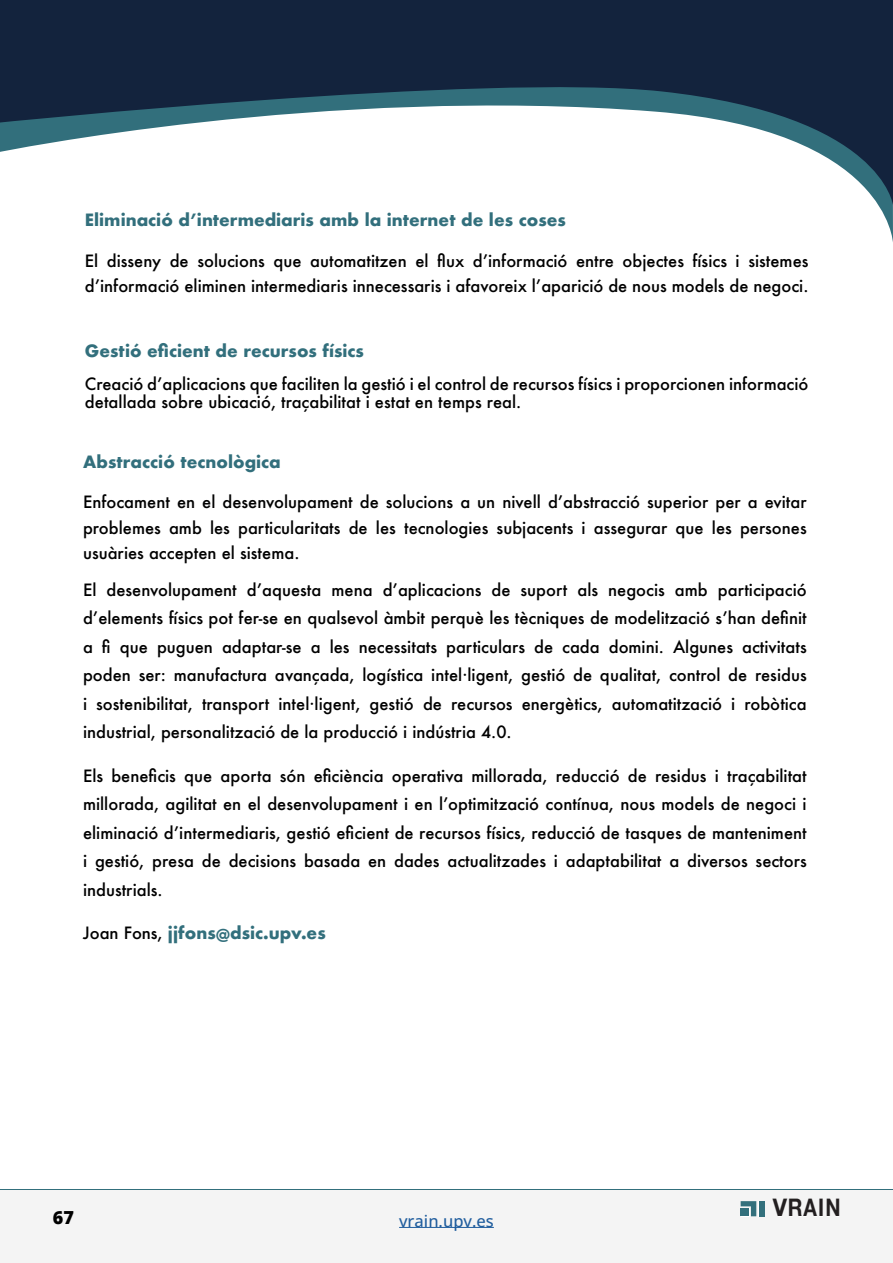
<style>
.page{position:relative;width:893px;height:1263px;background:#fff}
.page>*{position:absolute;margin:0;border:0;box-sizing:border-box;transform-origin:0 0}
.t1{font:700 24.15px "Helvetica Neue";letter-spacing:.045em;color:#231f20;scale:.94 1}
.t2{font:800 18px "Open Sans";color:#000}
.t3{font:500 16.5px/28.5px "Futura";color:#000;text-align:justify}
.t4{font:700 16.5px "Futura";color:#326f7c}
.t5{font:500 16.5px "Open Sans";color:#215e9e}
.s1{font-weight:500;color:#000}
</style>
<div class="page">
<div style="left:0;top:1189px;width:893px;height:74px;background:#f4f4f4"></div>
<hr style="left:0;top:1189px;width:893px;height:1px;background:#326f7c">
<hr style="left:399px;top:1227px;width:95px;height:1px;background:#215e9e">
<svg style="left:0;top:0;width:893px;height:205px;fill:#13233d"></svg>
<svg style="left:774px;top:1200px;width:42px;height:16px"></svg>
<hr style="left:819px;top:1199px;width:4px;height:18px;background:#fff">
<svg style="left:827px;top:1200px;width:12px;height:16px"></svg>
<div style="left:759px;top:1201px;width:5px;height:16px;background:#33707c"></div>
<svg style="left:741px;top:1201px;width:16px;height:16px"></svg>
<p class="t4" style="left:85px;top:208px;width:482px">Eliminació d’intermediaris amb la internet de les coses</p>
<p class="t3" style="left:85px;top:248px;width:725px;line-height:25.5px">El disseny de solucions que automatitzen el flux d’informació entre objectes físics i sistemes d’informació eliminen intermediaris innecessaris i afavoreix l’aparició de nous models de negoci.</p>
<p class="t4" style="left:85px;top:339px;width:281px">Gestió eficient de recursos físics</p>
<p class="t3" style="left:85px;top:375px;width:725px;line-height:18px">Creació d’aplicacions que faciliten la gestió i el control de recursos físics i proporcionen informació detallada sobre ubicació, traçabilitat i estat en temps real.</p>
<p class="t4" style="left:83px;top:450px;width:199px">Abstracció tecnològica</p>
<p class="t3" style="left:83px;top:489px;width:725px;line-height:25.5px">Enfocament en el desenvolupament de solucions a un nivell d’abstracció superior per a evitar problemes amb les particularitats de les tecnologies subjacents i assegurar que les persones usuàries accepten el sistema.</p>
<p class="t3" style="left:83px;top:575px;width:725px">El desenvolupament d’aquesta mena d’aplicacions de suport als negocis amb participació d’elements físics pot fer-se en qualsevol àmbit perquè les tècniques de modelització s’han definit a fi que puguen adaptar-se a les necessitats particulars de cada domini. Algunes activitats poden ser: manufactura avançada, logística intel·ligent, gestió de qualitat, control de residus i sostenibilitat, transport intel·ligent, gestió de recursos energètics, automatització i robòtica industrial, personalització de la producció i indústria 4.0.</p>
<p class="t3" style="left:83px;top:761px;width:725px">Els beneficis que aporta són eficiència operativa millorada, reducció de residus i traçabilitat millorada, agilitat en el desenvolupament i en l’optimització contínua, nous models de negoci i eliminació d’intermediaris, gestió eficient de recursos físics, reducció de tasques de manteniment i gestió, presa de decisions basada en dades actualitzades i adaptabilitat a diversos sectors industrials.</p>
<p class="t4" style="left:83px;top:921px;width:244px"><span class="s1">Joan Fons,</span> jjfons@dsic.upv.es</p>
<p class="t2" style="left:53px;top:1204px;width:23px">67</p>
<p class="t5" style="left:399px;top:1209px;width:96px">vrain.upv.es</p>
<h1 class="t1" style="left:773px;top:1189px;width:74px">VRAIN</h1>
</div>
